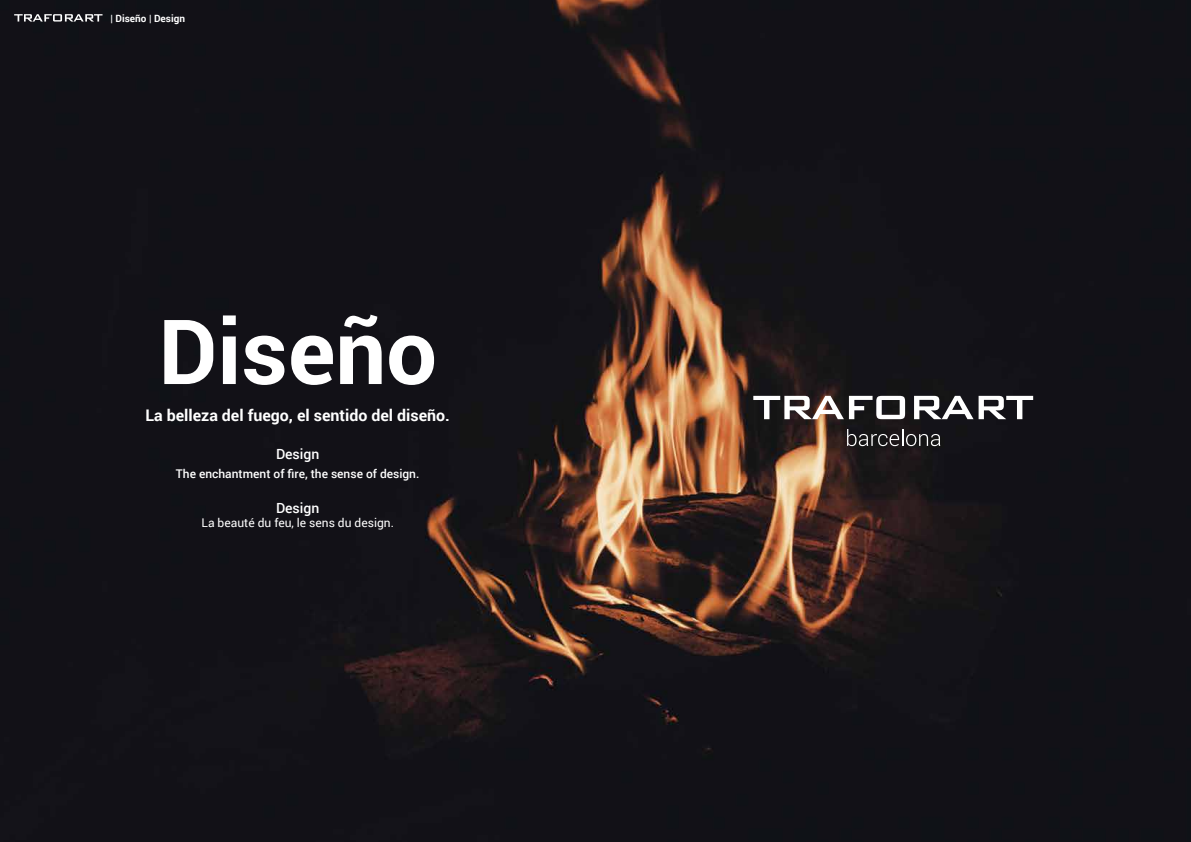
<style>
.page{position:relative;width:1191px;height:842px;background:#fff}
.page>*{position:absolute;margin:0;border:0;box-sizing:border-box;transform-origin:0 0}
.t1{font:700 90px "Roboto";color:#fff}
.t2{font:700 16px "Roboto";color:#fff}
.t3{font:500 14px "Roboto";color:#fff}
.t4{font:500 12px "Roboto";color:#fff}
.t5{font:12px "Roboto";color:#fff}
.t6{font:700 10px "Roboto";color:#fff}
</style>
<div class="page">
<img style="left:0;top:0;width:1191px;height:842px">
<svg style="left:753px;top:396px;width:152px;height:23px"></svg>
<svg style="left:914px;top:396px;width:119px;height:23px"></svg>
<svg style="left:847px;top:429px;width:93px;height:17px;background:#484648"></svg>
<svg style="left:14px;top:14px;width:88px;height:8px"></svg>
<p class="t6" style="left:110px;top:11px;width:76px">| Diseño | Design</p>
<h1 class="t1" style="left:158px;top:288px;width:280px">Diseño</h1>
<h2 class="t2" style="left:145px;top:404px;width:306px">La belleza del fuego, el sentido del diseño.</h2>
<p class="t3" style="left:276px;top:444px;width:45px">Design</p>
<p class="t4" style="left:176px;top:466px;width:245px">The enchantment of fire, the sense of design.</p>
<p class="t3" style="left:276px;top:498px;width:45px">Design</p>
<p class="t5" style="left:202px;top:514px;width:194px">La beauté du feu, le sens du design.</p>
</div>
